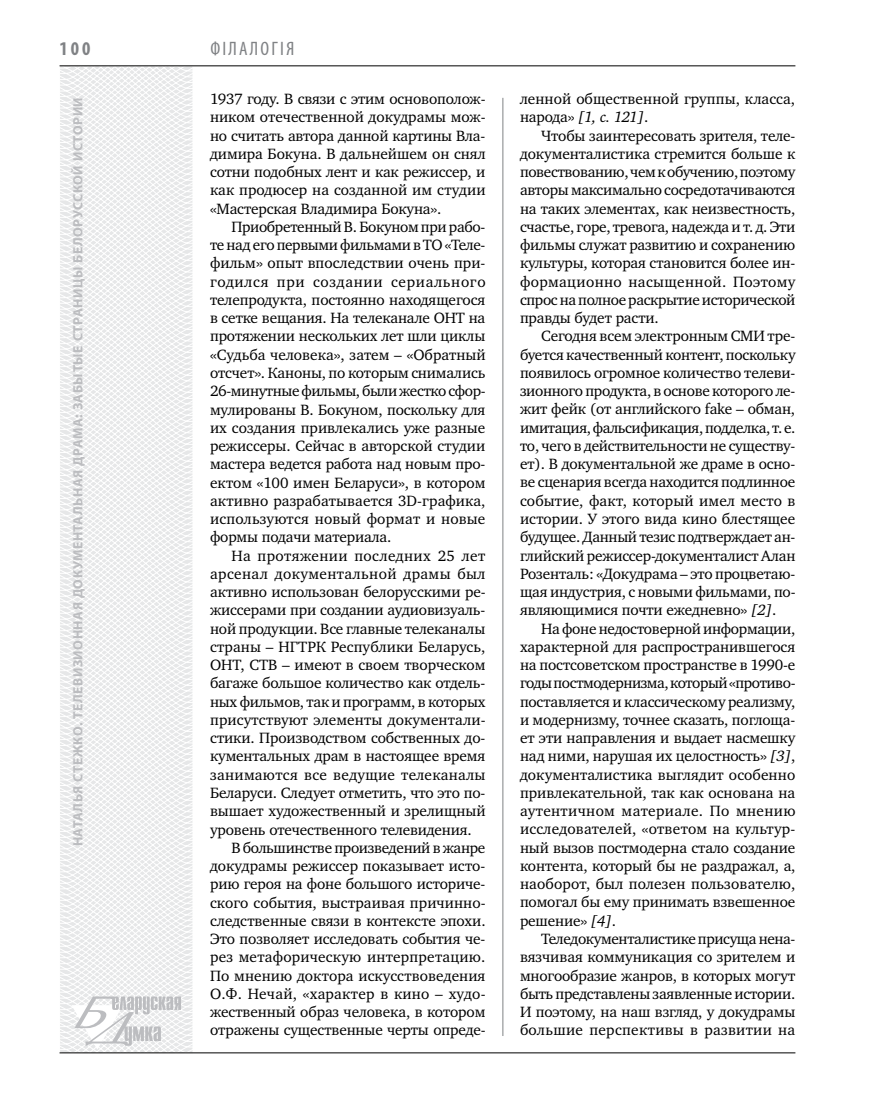
<style>
.page{position:relative;width:872px;height:1106px;background:#fff}
.page>*{position:absolute;margin:0;border:0;box-sizing:border-box;transform-origin:0 0}
.t1{font:condensed 19.5px "Myriad Pro";color:#808285}
.t2{font:700 condensed 19.5px "Myriad Pro";color:#808285}
.t3{font:15.3px/18.3px "Charter C";letter-spacing:-.01em;color:#000;text-align:justify}
.t4{font:15.3px "Charter C";letter-spacing:.015em;color:#000}
.t5{font:15.3px "Charter C";letter-spacing:.025em;color:#000}
.t6{font:15.3px "Charter C";letter-spacing:.01em;color:#000}
.t7{font:700 13.5px "Myriad Pro";letter-spacing:.04em;color:#bcbdc0}
.s1{font-style:italic}
</style>
<div class="page">
<svg style="left:59px;top:65px;width:192px;height:989px"></svg>
<hr style="left:502px;top:98px;width:1px;height:938px;background:#808285">
<hr style="left:60px;top:1052px;width:735px;height:1px;background:#000">
<svg style="left:71px;top:996px;width:110px;height:53px"></svg>
<hr style="left:60px;top:65px;width:735px;height:1px;background:#000">
<p class="t2" style="left:60px;top:37px;width:32px">100</p>
<p class="t7" style="left:69px;top:846px;width:750px;rotate:-90deg">Наталья СТЕЖКО. Телевизионная документальная драма: забытые страницы белорусской истории</p>
<p class="t1" style="left:210px;top:37px;width:30px">Філалог</p>
<p class="t1" style="left:280px;top:37px;width:15px">ія</p>
<p class="t3" style="left:210px;top:90px;width:277px">1937 году. В связи с этим основополож&shy;ником отечественной докудрамы мож&shy;но считать автора данной картины Вла&shy;димира Бокуна. В дальнейшем он снял сотни подобных лент и как режиссер, и как продюсер на созданной им студии «Мастерская Владимира Бокуна».</p>
<p class="t3" style="left:210px;top:218px;width:277px;text-indent:21px">Приобретенный В. Бокуном при рабо&shy;те над его первыми фильмами в ТО «Теле&shy;фильм» опыт впоследствии очень при&shy;годился при создании сериального телепродукта, постоянно находящегося в сетке вещания. На телеканале ОНТ на протяжении нескольких лет шли циклы «Судьба человека», затем – «Обратный отсчет». Каноны, по которым снимались 26-минутные фильмы, были жестко сфор&shy;мулированы В. Бокуном, поскольку для их создания привлекались уже разные режиссеры. Сейчас в авторской студии мастера ведется работа над новым про&shy;ектом «100 имен Беларуси», в котором активно разрабатывается 3D-графика, используются новый формат и новые формы подачи материала.</p>
<p class="t5" style="left:231px;top:547px;width:255px">На протяжении последних 25 лет</p>
<p class="t5" style="left:210px;top:565px;width:277px">арсенал документальной драмы был</p>
<p class="t3" style="left:210px;top:583px;width:277px">активно использован белорусскими ре-</p>
<p class="t3" style="left:210px;top:601px;width:277px">жиссерами при создании аудиовизуаль-</p>
<p class="t3" style="left:210px;top:619px;width:277px">ной продукции. Все главные телеканалы</p>
<p class="t3" style="left:210px;top:637px;width:277px">страны – НГТРК Республики Беларусь,</p>
<p class="t3" style="left:210px;top:656px;width:277px">ОНТ, СТВ – имеют в своем творческом</p>
<p class="t3" style="left:210px;top:674px;width:277px">багаже большое количество как отдель-</p>
<p class="t3" style="left:210px;top:692px;width:277px">ных фильмов, так и программ, в которых</p>
<p class="t3" style="left:210px;top:710px;width:277px">присутствуют элементы документали-</p>
<p class="t3" style="left:210px;top:729px;width:277px">стики. Производством собственных до-</p>
<p class="t3" style="left:210px;top:747px;width:277px">кументальных драм в настоящее время</p>
<p class="t4" style="left:210px;top:766px;width:277px">занимаются все ведущие телеканалы</p>
<p class="t3" style="left:210px;top:783px;width:277px">Беларуси. Следует отметить, что это по-</p>
<p class="t3" style="left:210px;top:802px;width:277px">вышает художественный и зрелищный</p>
<p class="t3" style="left:210px;top:820px;width:263px">уровень отечественного телевидения.</p>
<p class="t3" style="left:231px;top:838px;width:255px">В большинстве произведений в жанре</p>
<p class="t3" style="left:210px;top:857px;width:277px">докудрамы режиссер показывает исто-</p>
<p class="t3" style="left:210px;top:875px;width:277px">рию героя на фоне большого историче-</p>
<p class="t3" style="left:210px;top:893px;width:276px">ского события, выстраивая причинно-</p>
<p class="t3" style="left:210px;top:911px;width:277px">следственные связи в контексте эпохи.</p>
<p class="t3" style="left:210px;top:930px;width:277px">Это позволяет исследовать события че-</p>
<p class="t6" style="left:210px;top:948px;width:277px">рез метафорическую интерпретацию.</p>
<p class="t3" style="left:210px;top:966px;width:277px">По мнению доктора искусствоведения</p>
<p class="t4" style="left:210px;top:985px;width:277px">О.Ф. Нечай, «характер в кино – худо-</p>
<p class="t3" style="left:210px;top:1003px;width:277px">жественный образ человека, в котором</p>
<p class="t3" style="left:210px;top:1021px;width:277px">отражены существенные черты опреде-</p>
<p class="t3" style="left:520px;top:90px;width:277px">ленной общественной группы, класса, народа» <span class="s1">[1, c. 121]</span>.</p>
<p class="t3" style="left:520px;top:126px;width:277px;text-indent:21px">Чтобы заинтересовать зрителя, теле&shy;документалистика стремится больше к повествованию, чем к обучению, поэтому авторы максимально сосредотачиваются на таких элементах, как неизвестность, счастье, горе, тревога, надежда и т. д. Эти фильмы служат развитию и сохранению культуры, которая становится более ин&shy;формационно насыщенной. Поэтому спрос на полное раскрытие исторической правды будет расти.</p>
<p class="t3" style="left:520px;top:327px;width:277px;text-indent:21px">Сегодня всем электронным СМИ тре&shy;буется качественный контент, поскольку появилось огромное количество телеви&shy;зионного продукта, в основе которого ле&shy;жит фейк (от английского fake – обман, имитация, фальсификация, подделка, т. е. то, чего в действительности не существу&shy;ет). В документальной же драме в осно&shy;ве сценария всегда находится подлинное событие, факт, который имел место в истории. У этого вида кино блестящее будущее. Данный тезис подтверждает ан&shy;глийский режиссер-документалист Алан Розенталь: «Докудрама – это процветаю&shy;щая индустрия, с новыми фильмами, по&shy;являющимися почти ежедневно» <span class="s1">[2]</span>.</p>
<p class="t3" style="left:520px;top:619px;width:277px;text-indent:21px">На фоне недостоверной информации, характерной для распространившегося на постсоветском пространстве в 1990-е годы постмодернизма, который «противо&shy;поставляется и классическому реализму, и модернизму, точнее сказать, поглоща&shy;ет эти направления и выдает насмешку над ними, нарушая их целостность» <span class="s1">[3]</span>, документалистика выглядит особенно привлекательной, так как основана на аутентичном материале. По мнению исследователей, «ответом на культур&shy;ный вызов постмодерна стало создание контента, который бы не раздражал, а, наоборот, был полезен пользователю, помогал бы ему принимать взвешенное решение» <span class="s1">[4]</span>.</p>
<p class="t3" style="left:520px;top:929px;width:277px;text-indent:21px">Теледокументалистике присуща нена&shy;вязчивая коммуникация со зрителем и многообразие жанров, в которых могут быть представлены заявленные истории.<br>И поэтому, на наш взгляд, у докудрамы большие перспективы в развитии на</p>
</div>
